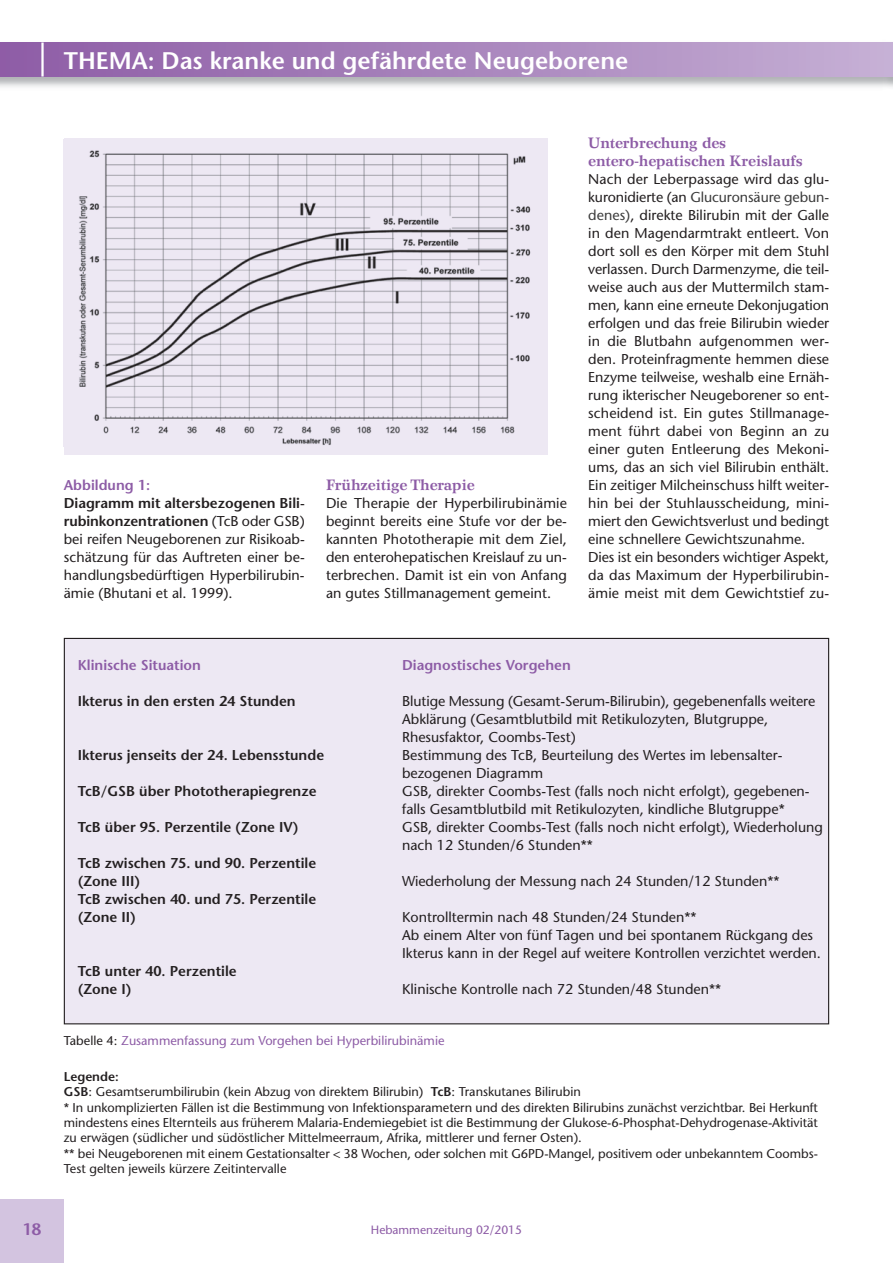
<style>
.page{position:relative;width:893px;height:1263px;background:#fff}
.page>*{position:absolute;margin:0;border:0;box-sizing:border-box;transform-origin:0 0}
.t1{font:600 24px "Stone Sans Std";color:#fff}
.t2{font:600 16.5px "Stone Sans Std";color:#8d5ca6}
.t3{font:700 15px/18px "Wilke LT Std";color:#8d5ca6}
.t4{font:500 14.25px/18px "Stone Sans Std";color:#231f20}
.t5{font:600 14.25px/18px "Stone Sans Std";color:#231f20}
.t6{font:600 14.25px "Stone Sans Std";color:#8d5ca6}
.t7{font:500 12.75px/15.3px "Stone Sans Std";color:#231f20}
.t8{font:500 12.75px "Stone Sans Std";color:#8d5ca6}
.t9{font:500 12px "Stone Sans Std";color:#8d5ca6}
.s1{font-weight:600}
.s2{color:#3c3c3c}
.s3{color:#231f20}
</style>
<div class="page">
<img style="left:0;top:42px;width:893px;height:45px">
<div style="left:0;top:43px;width:893px;height:34px;background:linear-gradient(to right,#8d5ba5,#c5afd4)"></div>
<hr style="left:41px;top:43px;width:3px;height:34px;background:#fff">
<div style="left:0;top:1199px;width:64px;height:64px;background:#d3c4e0"></div>
<div style="left:64px;top:638px;width:765px;height:386px;background:#ede8f3"></div>
<div style="left:64px;top:138px;width:484px;height:316px;background:#ede8f3"></div>
<img style="left:79px;top:150px;width:452px;height:295px">
<h1 class="t1" style="left:64px;top:51px;width:566px">THEMA: Das kranke und gefährdete Neugeborene</h1>
<p class="t6" style="left:64px;top:480px;width:88px">Abbildung 1:</p>
<p class="t4" style="left:64px;top:496px;width:242px;text-align:justify"><span class="s1">Diagramm mit altersbezogenen Bili&shy;rubinkonzentrationen</span> (TcB oder GSB) bei reifen Neugeborenen zur Risikoab&shy;schätzung für das Auftreten einer be&shy;handlungsbedürftigen Hyperbilirubin&shy;ämie (Bhutani et al. 1999).</p>
<p class="t3" style="left:326px;top:478px;width:150px">Frühzeitige Therapie</p>
<p class="t4" style="left:326px;top:496px;width:242px;text-align:justify">Die Therapie der Hyperbilirubinämie beginnt bereits eine Stufe vor der be&shy;kannten Phototherapie mit dem Ziel, den enterohepatischen Kreislauf zu un&shy;terbrechen. Damit ist ein von Anfang an gutes Stillmanagement gemeint.</p>
<p class="t3" style="left:588px;top:136px;width:216px">Unterbrechung des entero-hepatischen Kreislaufs</p>
<p class="t4" style="left:588px;top:172px;width:242px">Nach der Leberpassage wird das glu&shy;kuronidierte (an <span class="s2">Glucuronsäure gebun&shy;denes)</span>, direkte Bilirubin mit der Galle in den Magendarmtrakt entleert. Von dort soll es den Körper mit dem Stuhl verlassen. Durch Darmenzyme, die teil&shy;weise auch aus der Muttermilch stam&shy;men, kann eine erneute Dekonjugation erfolgen und das freie Bilirubin wieder in die Blutbahn aufgenommen wer&shy;den. Proteinfragmente hemmen diese Enzyme teilweise, weshalb eine Ernäh&shy;rung ikterischer Neugeborener so ent&shy;scheidend ist. Ein gutes Stillmanage&shy;ment führt dabei von Beginn an zu einer guten Entleerung des Mekoni&shy;ums, das an sich viel Bilirubin enthält.<br>Ein zeitiger Milcheinschuss hilft weiter&shy;hin bei der Stuhlausscheidung, mini&shy;miert den Gewichtsverlust und bedingt eine schnellere Gewichtszunahme.<br>Dies ist ein besonders wichtiger Aspekt, da das Maximum der Hyperbilirubin&shy;ämie meist mit dem Gewichtstief zu-</p>
<p class="t6" style="left:78px;top:660px;width:125px">Klinische Situation</p>
<p class="t6" style="left:402px;top:660px;width:170px">Diagnostisches Vorgehen</p>
<p class="t5" style="left:78px;top:694px;width:220px">Ikterus in den ersten 24 Stunden</p>
<p class="t4" style="left:402px;top:694px;width:415px">Blutige Messung (Gesamt-Serum-Bilirubin), gegebenenfalls weitere<br>Abklärung (Gesamtblutbild mit Retikulozyten, Blutgruppe,<br>Rhesusfaktor, Coombs-Test)</p>
<p class="t5" style="left:78px;top:748px;width:248px">Ikterus jenseits der 24. Lebensstunde</p>
<p class="t4" style="left:402px;top:748px;width:382px">Bestimmung des TcB, Beurteilung des Wertes im lebensalter&shy;bezogenen Diagramm</p>
<p class="t5" style="left:78px;top:784px;width:240px">TcB/GSB über Phototherapiegrenze</p>
<p class="t4" style="left:402px;top:784px;width:409px">GSB, direkter Coombs-Test (falls noch nicht erfolgt), gegebenen&shy;falls Gesamtblutbild mit Retikulozyten, kindliche Blutgruppe*</p>
<p class="t5" style="left:78px;top:820px;width:222px">TcB über 95. Perzentile (Zone IV)</p>
<p class="t4" style="left:402px;top:820px;width:422px">GSB, direkter Coombs-Test (falls noch nicht erfolgt), Wiederholung nach 12 Stunden/6 Stunden**</p>
<p class="t5" style="left:78px;top:856px;width:240px">TcB zwischen 75. und 90. Perzentile (Zone III)</p>
<p class="t4" style="left:402px;top:874px;width:379px">Wiederholung der Messung nach 24 Stunden/12 Stunden**</p>
<p class="t5" style="left:78px;top:892px;width:240px">TcB zwischen 40. und 75. Perzentile (Zone II)</p>
<p class="t4" style="left:402px;top:910px;width:420px">Kontrolltermin nach 48 Stunden/24 Stunden**<br>Ab einem Alter von fünf Tagen und bei spontanem Rückgang des<br>Ikterus kann in der Regel auf weitere Kontrollen verzichtet werden.</p>
<p class="t5" style="left:78px;top:964px;width:161px">TcB unter 40. Perzentile (Zone I)</p>
<p class="t4" style="left:402px;top:982px;width:321px">Klinische Kontrolle nach 72 Stunden/48 Stunden**</p>
<p class="t8" style="left:64px;top:1036px;width:382px"><span class="s3">Tabelle 4:</span> Zusammenfassung zum Vorgehen bei Hyperbilirubinämie</p>
<p class="t7" style="left:64px;top:1070px;width:756px"><span class="s1">Legende:<br>GSB</span>: Gesamtserumbilirubin (kein Abzug von direktem Bilirubin) <span class="s1">TcB</span>: Transkutanes Bilirubin<br>* In unkomplizierten Fällen ist die Bestimmung von Infektionsparametern und des direkten Bilirubins zunächst verzichtbar. Bei Herkunft mindestens eines Elternteils aus früherem Malaria-Endemiegebiet ist die Bestimmung der Glukose-6-Phosphat-Dehydrogenase-Aktivität zu erwägen (südlicher und südöstlicher Mittelmeerraum, Afrika, mittlerer und ferner Osten).<br>** bei Neugeborenen mit einem Gestationsalter &lt; 38 Wochen, oder solchen mit G6PD-Mangel, positivem oder unbekanntem Coombs-Test gelten jeweils kürzere Zeitintervalle</p>
<p class="t2" style="left:22px;top:1223px;width:20px">18</p>
<p class="t9" style="left:371px;top:1225px;width:153px">Hebammenzeitung 02/2015</p>
</div>
